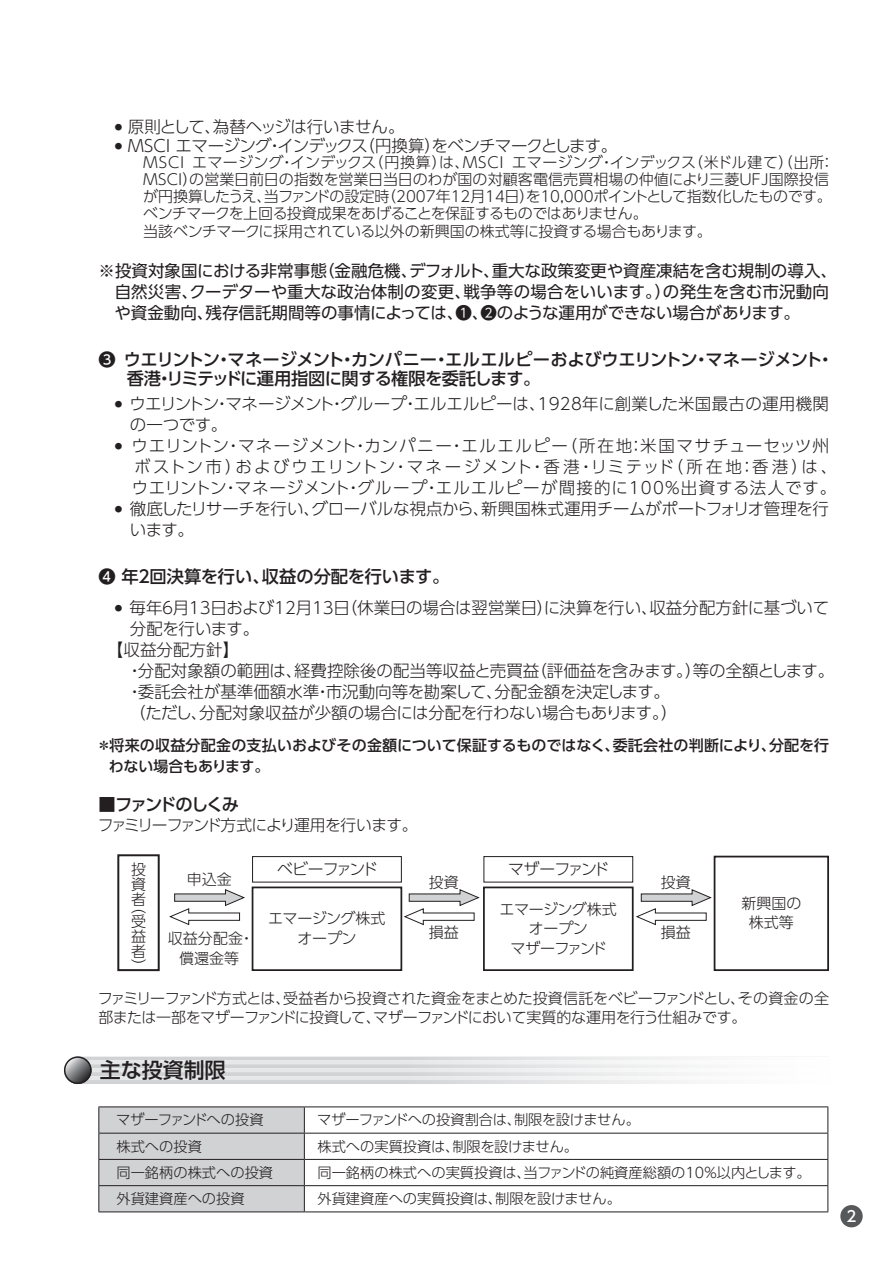
<style>
.page{position:relative;width:893px;height:1263px;background:#fff}
.page>*{position:absolute;margin:0;border:0;box-sizing:border-box;transform-origin:0 0}
.t1{font:500 21px "UD Shin Go Pro";color:#231f20}
.t2{font:500 17.25px/19.5px "UD Shin Go Pro";letter-spacing:-.02em;color:#231f20}
.t3{font:500 17.25px "UD Shin Go Pro";letter-spacing:-.13em;color:#231f20}
.t4{font:300 16.5px/21px "UD Shin Go Pro";color:#231f20}
.t5{font:16.5px/21px "UD Shin Go Pro";color:#231f20}
.t6{font:300 16.5px/21px "UD Shin Go Pro";letter-spacing:.07em;color:#231f20}
.t7{font:300 16.5px/21px "UD Shin Go Pro";letter-spacing:-.025em;color:#231f20}
.t8{font:300 16.5px "UD Shin Go Pro";letter-spacing:-.035em;color:#231f20}
.t9{font:300 16.5px "UD Shin Go Pro";letter-spacing:-.03em;color:#231f20}
.t10{font:300 15.75px "UD Shin Go Pro";letter-spacing:-.075em;color:#231f20}
.t11{font:300 15.75px "UD Shin Go Pro";letter-spacing:-.1em;color:#231f20}
.t12{font:300 15px/15px "UD Shin Go Pro";letter-spacing:-.02em;color:#231f20;text-align:center}
.t13{font:500 15px/21px "UD Shin Go Pro";letter-spacing:.005em;color:#231f20}
.t14{font:300 15px/19.5px "UD Shin Go Pro";color:#231f20;text-align:center}
.t15{font:500 15px "UD Shin Go Pro";color:#fff}
.t16{font:300 14.25px "UD Shin Go Pro";color:#231f20}
.t17{font:300 14.25px "UD Shin Go Pro";letter-spacing:-.02em;color:#231f20}
.t18{font:300 14.25px "UD Shin Go Pro";letter-spacing:-.035em;color:#231f20}
</style>
<div class="page">
<div style="left:840px;top:1205px;width:23px;height:22px;background:#57585a;border-radius:50%"></div>
<div style="left:117px;top:854px;width:43px;height:117px;border:2px solid #231f20"></div>
<div style="left:252px;top:886px;width:150px;height:85px;border:2px solid #231f20"></div>
<div style="left:252px;top:856px;width:150px;height:26px;border:1px solid #231f20"></div>
<svg style="left:169px;top:889px;width:76px;height:36px"></svg>
<svg style="left:404px;top:889px;width:75px;height:37px"></svg>
<svg style="left:636px;top:889px;width:76px;height:37px"></svg>
<div style="left:483px;top:886px;width:151px;height:85px;border:2px solid #231f20"></div>
<div style="left:714px;top:856px;width:115px;height:115px;border:2px solid #231f20"></div>
<div style="left:484px;top:856px;width:149px;height:26px;border:1px solid #231f20"></div>
<svg style="left:64px;top:1056px;width:630px;height:28px"></svg>
<hr style="left:98px;top:1106px;width:206px;height:1px;background:#231f20">
<hr style="left:304px;top:1106px;width:524px;height:1px;background:#231f20">
<hr style="left:304px;top:1133px;width:524px;height:1px;background:#231f20">
<hr style="left:304px;top:1159px;width:524px;height:1px;background:#231f20">
<hr style="left:304px;top:1185px;width:524px;height:1px;background:#231f20">
<svg style="left:98px;top:1107px;width:207px;height:104px;background:#c9cacc"></svg>
<svg style="left:827px;top:1107px;width:1px;height:104px"></svg>
<hr style="left:98px;top:1211px;width:206px;height:1px;background:#231f20">
<hr style="left:304px;top:1211px;width:524px;height:1px;background:#231f20">
<p class="t9" style="left:115px;top:113px;width:291px"><sup>●</sup> 原則として、為替ヘッジは行いません。</p>
<p class="t8" style="left:115px;top:133px;width:504px"><sup>●</sup> MSCI エマージング・インデックス（円換算）をベンチマークとします。</p>
<p class="t12" style="left:143px;top:153px;width:693px;line-height:17.2px;text-align:left">MSCI エマージング・インデックス（円換算）は、MSCI エマージング・インデックス（米ドル建て）（出所：MSCI）の営業日前日の指数を営業日当日のわが国の対顧客電信売買相場の仲値により三菱ＵＦＪ国際投信が円換算したうえ、当ファンドの設定時（2007年12月14日）を10,000ポイントとして指数化したものです。ベンチマークを上回る投資成果をあげることを保証するものではありません。<br>当該ベンチマークに採用されている以外の新興国の株式等に投資する場合もあります。</p>
<p class="t5" style="left:115px;top:260px;width:724px;text-indent:-16px">※投資対象国における非常事態（金融危機、デフォルト、重大な政策変更や資産凍結を含む規制の導入、自然災害、クーデターや重大な政治体制の変更、戦争等の場合をいいます。）の発生を含む市況動向や資金動向、残存信託期間等の事情によっては、❶、❷のような運用ができない場合があります。</p>
<p class="t2" style="left:98px;top:349px;width:737px">❸ ウエリントン・マネージメント・カンパニー・エルエルピーおよびウエリントン・マネージメント・　 香港・リミテッドに運用指図に関する権限を委託します。</p>
<p class="t4" style="left:130px;top:393px;width:701px;text-indent:-15px"><sup>●</sup> ウエリントン・マネージメント・グループ・エルエルピーは、1928年に創業した米国最古の運用機関の一つです。</p>
<p class="t6" style="left:115px;top:435px;width:724px"><sup>●</sup> ウエリントン・マネージメント・カンパニー・エルエルピー（所在地：米国マサチューセッツ州　ボストン市）およびウエリントン・マネージメント・香港・リミテッド（所在地：香港）は、　ウエリントン・マネージメント・グループ・エルエルピーが間接的に100％出資する法人です。</p>
<p class="t7" style="left:130px;top:498px;width:701px;text-indent:-15px"><sup>●</sup> 徹底したリサーチを行い、グローバルな視点から、新興国株式運用チームがポートフォリオ管理を行います。</p>
<p class="t2" style="left:98px;top:566px;width:352px">❹ 年２回決算を行い、収益の分配を行います。</p>
<p class="t4" style="left:115px;top:597px;width:716px"><sup>●</sup> 毎年６月13日および12月13日（休業日の場合は翌営業日）に決算を行い、収益分配方針に基づいて</p>
<p class="t9" style="left:130px;top:616px;width:131px">分配を行います。</p>
<p class="t4" style="left:107px;top:639px;width:134px">【収益分配方針】</p>
<p class="t4" style="left:126px;top:660px;width:709px">・分配対象額の範囲は、経費控除後の配当等収益と売買益（評価益を含みます。）等の全額とします。</p>
<p class="t4" style="left:126px;top:681px;width:545px">・委託会社が基準価額水準・市況動向等を勘案して、分配金額を決定します。</p>
<p class="t4" style="left:129px;top:702px;width:550px">（ただし、分配対象収益が少額の場合には分配を行わない場合もあります。）</p>
<p class="t13" style="left:109px;top:734px;width:722px;text-indent:-12px">＊将来の収益分配金の支払いおよびその金額について保証するものではなく、委託会社の判断により、分配を行わない場合もあります。</p>
<p class="t3" style="left:98px;top:791px;width:142px">■ファンドのしくみ</p>
<p class="t10" style="left:98px;top:813px;width:321px">ファミリーファンド方式により運用を行います。</p>
<p class="t12" style="left:131px;top:861px;width:16px;text-align:justify">投資者</p>
<p class="t12" style="left:131px;top:899px;width:16px;text-align:justify">（受益者）</p>
<p class="t11" style="left:508px;top:856px;width:103px">マザーファンド</p>
<p class="t12" style="left:500px;top:898px;width:119px;line-height:19.5px">エマージング株式オープン<br>マザーファンド</p>
<p class="t12" style="left:741px;top:893px;width:62px;line-height:19.5px">新興国の株式等</p>
<p class="t12" style="left:98px;top:988px;width:733px;line-height:19.5px;text-align:left">ファミリーファンド方式とは、受益者から投資された資金をまとめた投資信託をベビーファンドとし、その資金の全部または一部をマザーファンドに投資して、マザーファンドにおいて実質的な運用を行う仕組みです。</p>
<h1 class="t1" style="left:100px;top:1053px;width:127px">主な投資制限</h1>
<p class="t18" style="left:116px;top:1108px;width:149px">マザーファンドへの投資</p>
<p class="t17" style="left:317px;top:1108px;width:324px">マザーファンドへの投資割合は、制限を設けません。</p>
<p class="t16" style="left:116px;top:1135px;width:87px">株式への投資</p>
<p class="t16" style="left:317px;top:1135px;width:262px">株式への実質投資は、制限を設けません。</p>
<p class="t16" style="left:116px;top:1161px;width:158px">同一銘柄の株式への投資</p>
<p class="t16" style="left:317px;top:1161px;width:495px">同一銘柄の株式への実質投資は、当ファンドの純資産総額の10％以内とします。</p>
<p class="t16" style="left:116px;top:1187px;width:130px">外貨建資産への投資</p>
<p class="t16" style="left:317px;top:1187px;width:305px">外貨建資産への実質投資は、制限を設けません。</p>
<p class="t11" style="left:277px;top:856px;width:102px">ベビーファンド</p>
<p class="t12" style="left:268px;top:908px;width:119px;line-height:19.5px">エマージング株式オープン</p>
<p class="t12" style="left:187px;top:872px;width:46px">申込金</p>
<p class="t12" style="left:429px;top:874px;width:31px">投資</p>
<p class="t12" style="left:429px;top:924px;width:31px">損益</p>
<p class="t12" style="left:661px;top:874px;width:31px">投資</p>
<p class="t12" style="left:661px;top:924px;width:31px">損益</p>
<p class="t14" style="left:168px;top:928px;width:88px">収益分配金・償還金等</p>
<p class="t15" style="left:847px;top:1204px;width:11px">2</p>
</div>
